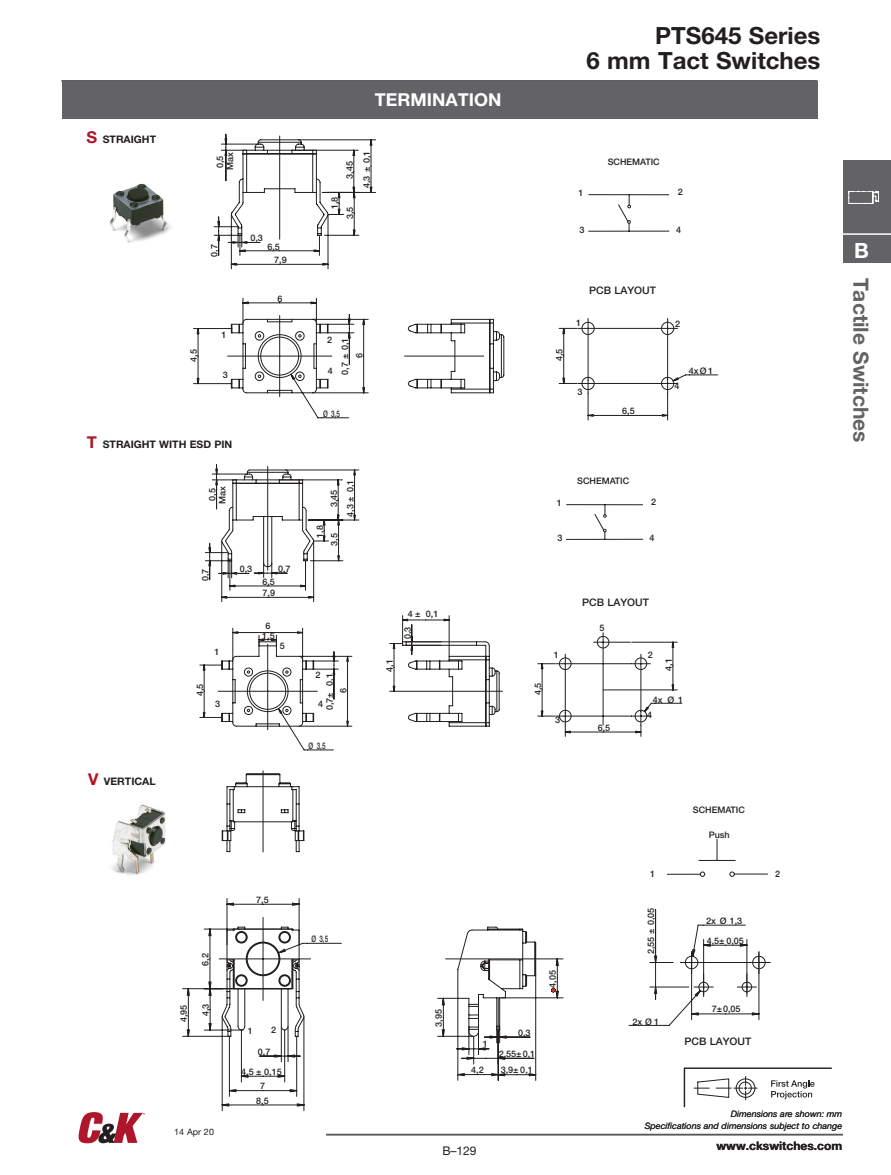
<style>
.page{position:relative;width:891px;height:1175px;background:#fff}
.page>*{position:absolute;margin:0;border:0;box-sizing:border-box;transform-origin:0 0}
.Page_head_right{font:700 23.7px "Helvetica Neue LT Std";color:#231f20}
.t1{font:700 21px "Helvetica Neue LT Std";color:#636366}
.t2{font:700 21px "Helvetica Neue LT Std";color:#fff}
.Category_head_-_wht{font:700 17.85px "Helvetica Neue LT Std";color:#fff}
.t3{font:12px "Helvetica Neue LT Std";color:#231f20}
.footer-url{font:700 11.85px "Helvetica Neue LT Std";color:#231f20}
.t4{font:700 10.35px "Helvetica Neue LT Std";color:#231f20}
.t5{font:500 10.35px "Helvetica Neue LT Std";color:#231f20}
.t6{font:500 9px/10.2px "Helvetica Neue";color:#231f20;text-align:center}
.t7{font:500 9px "Helvetica Neue";color:#231f20;scale:.7 1}
.footer-dim{font:italic 8.85px/11.9px "Helvetica Neue LT Std";color:#231f20;text-align:right}
.Footnote_-_blk{font:8.85px "Helvetica Neue LT Std";color:#231f20}
.s1{font-size:16.35px;color:#ae172b}
</style>
<div class="page">
<hr style="left:61px;top:80px;width:756px;height:2px;background:#231f20">
<div style="left:843px;top:160px;width:48px;height:102px;background:#636366"></div>
<svg style="left:849px;top:191px;width:30px;height:13px"></svg>
<hr style="left:821px;top:233px;width:70px;height:2px;background:#fff">
<svg style="left:199px;top:464px;width:443px;height:287px"></svg>
<svg style="left:221px;top:469px;width:462px;height:264px"></svg>
<svg style="left:222px;top:469px;width:425px;height:258px"></svg>
<svg style="left:556px;top:632px;width:94px;height:93px"></svg>
<svg style="left:218px;top:644px;width:99px;height:86px"></svg>
<svg style="left:267px;top:466px;width:1px;height:104px"></svg>
<svg style="left:399px;top:691px;width:104px;height:1px"></svg>
<div style="left:62px;top:81px;width:756px;height:38px;background:#636366"></div>
<hr style="left:326px;top:1133px;width:517px;height:2px;background:#57585a">
<svg style="left:79px;top:1112px;width:66px;height:31px"></svg>
<img style="left:109px;top:183px;width:62px;height:60px">
<img style="left:111px;top:804px;width:55px;height:71px">
<svg style="left:760px;top:1067px;width:72px;height:33px"></svg>
<svg style="left:182px;top:928px;width:578px;height:183px"></svg>
<svg style="left:222px;top:773px;width:544px;height:264px"></svg>
<svg style="left:219px;top:917px;width:92px;height:83px"></svg>
<svg style="left:446px;top:958px;width:93px;height:1px"></svg>
<svg style="left:263px;top:771px;width:1px;height:81px"></svg>
<svg style="left:681px;top:951px;width:89px;height:45px"></svg>
<svg style="left:193px;top:134px;width:525px;height:286px"></svg>
<svg style="left:231px;top:139px;width:443px;height:254px"></svg>
<svg style="left:578px;top:318px;width:100px;height:75px"></svg>
<svg style="left:228px;top:315px;width:104px;height:81px"></svg>
<svg style="left:279px;top:136px;width:1px;height:103px"></svg>
<svg style="left:405px;top:356px;width:79px;height:1px"></svg>
<p class="t4" style="left:87px;top:133px;width:71px"><span class="s1">S</span> STRAIGHT</p>
<p class="Category_head_-_wht" style="left:375px;top:89px;width:128px">TERMINATION</p>
<p class="t6" style="left:189px;top:361px;width:14px;rotate:-90deg">4,5</p>
<p class="t6" style="left:215px;top:170px;width:19px;text-align:left;rotate:-90deg">0,5<br>Max</p>
<p class="t6" style="left:341px;top:188px;width:39px;line-height:17.2px;rotate:-90deg">3,45<br>4,3 ± 0,1</p>
<p class="t6" style="left:209px;top:256px;width:14px;rotate:-90deg">0,7</p>
<p class="t6" style="left:222px;top:329px;width:7px">1</p>
<p class="t6" style="left:223px;top:370px;width:7px">3</p>
<p class="t6" style="left:250px;top:233px;width:14px">0,3</p>
<p class="t6" style="left:267px;top:241px;width:14px">6,5</p>
<p class="t6" style="left:274px;top:255px;width:14px">7,9</p>
<p class="t6" style="left:277px;top:293px;width:7px">6</p>
<p class="t6" style="left:330px;top:209px;width:14px;rotate:-90deg">1,8</p>
<p class="t6" style="left:345px;top:219px;width:14px;rotate:-90deg">3,5</p>
<p class="t6" style="left:327px;top:335px;width:7px">2</p>
<p class="t6" style="left:328px;top:366px;width:7px">4</p>
<p class="t6" style="left:340px;top:375px;width:39px;rotate:-90deg">0,7 ± 0,1</p>
<p class="t6" style="left:354px;top:358px;width:7px;rotate:-90deg">6</p>
<p class="t7" style="left:323px;top:408px;width:26px">Ø 3,5</p>
<p class="t4" style="left:87px;top:438px;width:147px"><span class="s1">T</span> STRAIGHT WITH ESD PIN</p>
<p class="t6" style="left:207px;top:504px;width:19px;rotate:-90deg">0,5<br>Max</p>
<p class="t6" style="left:326px;top:517px;width:38px;line-height:16.4px;rotate:-90deg">3,45<br>4,3 ± 0,1</p>
<p class="t4" style="left:88px;top:774px;width:69px"><span class="s1">V</span> VERTICAL</p>
<p class="t6" style="left:200px;top:581px;width:14px;rotate:-90deg">0,7</p>
<p class="t6" style="left:215px;top:646px;width:7px">1</p>
<p class="t6" style="left:240px;top:564px;width:14px">0,3</p>
<p class="t6" style="left:278px;top:563px;width:14px">0,7</p>
<p class="t6" style="left:262px;top:576px;width:14px">6,5</p>
<p class="t6" style="left:263px;top:588px;width:14px">7,9</p>
<p class="t6" style="left:266px;top:620px;width:7px">6</p>
<p class="t6" style="left:262px;top:630px;width:14px">1,5</p>
<p class="t6" style="left:280px;top:640px;width:7px">5</p>
<p class="t6" style="left:315px;top:538px;width:14px;rotate:-90deg">1,8</p>
<p class="t6" style="left:329px;top:545px;width:14px;rotate:-90deg">3,5</p>
<p class="t6" style="left:195px;top:696px;width:14px;rotate:-90deg">4,5</p>
<p class="t6" style="left:315px;top:670px;width:7px">2</p>
<p class="t6" style="left:324px;top:710px;width:38px;rotate:-90deg">0,7± 0,1</p>
<p class="t6" style="left:338px;top:693px;width:7px;rotate:-90deg">6</p>
<p class="t6" style="left:215px;top:699px;width:7px">3</p>
<p class="t6" style="left:318px;top:698px;width:7px">4</p>
<p class="t7" style="left:308px;top:740px;width:26px">Ø 3,5</p>
<p class="t6" style="left:385px;top:672px;width:14px;rotate:-90deg">4,1</p>
<p class="t6" style="left:408px;top:608px;width:32px">4 ± 0,1</p>
<p class="t6" style="left:402px;top:639px;width:14px;rotate:-90deg">0,3</p>
<p class="Page_head_right" style="left:655px;top:21px;width:167px">PTS645 Series</p>
<p class="Page_head_right" style="left:586px;top:46px;width:236px">6 mm Tact Switches</p>
<p class="t6" style="left:608px;top:157px;width:54px">SCHEMATIC</p>
<p class="t6" style="left:578px;top:187px;width:7px">1</p>
<p class="t6" style="left:678px;top:187px;width:7px">2</p>
<p class="t6" style="left:579px;top:224px;width:7px">3</p>
<p class="t6" style="left:676px;top:224px;width:7px">4</p>
<p class="t6" style="left:554px;top:361px;width:14px;rotate:-90deg">4,5</p>
<p class="t6" style="left:576px;top:318px;width:7px">1</p>
<p class="t5" style="left:589px;top:284px;width:68px">PCB LAYOUT</p>
<p class="t6" style="left:577px;top:387px;width:7px">3</p>
<p class="t6" style="left:622px;top:406px;width:14px">6,5</p>
<p class="t6" style="left:675px;top:318px;width:7px">2</p>
<p class="t6" style="left:674px;top:381px;width:7px">4</p>
<p class="t6" style="left:689px;top:366px;width:26px">4xØ1</p>
<p class="t6" style="left:577px;top:475px;width:54px">SCHEMATIC</p>
<p class="t6" style="left:557px;top:497px;width:7px">1</p>
<p class="t6" style="left:651px;top:497px;width:7px">2</p>
<p class="t6" style="left:558px;top:532px;width:7px">3</p>
<p class="t6" style="left:650px;top:532px;width:7px">4</p>
<p class="t6" style="left:533px;top:695px;width:14px;rotate:-90deg">4,5</p>
<p class="t6" style="left:554px;top:649px;width:7px">1</p>
<p class="t6" style="left:555px;top:715px;width:7px">3</p>
<p class="t5" style="left:582px;top:596px;width:68px">PCB LAYOUT</p>
<p class="t6" style="left:600px;top:623px;width:7px">5</p>
<p class="t6" style="left:598px;top:722px;width:14px">6,5</p>
<p class="t6" style="left:648px;top:649px;width:7px">2</p>
<p class="t6" style="left:663px;top:670px;width:14px;rotate:-90deg">4,1</p>
<p class="t6" style="left:653px;top:694px;width:32px">4x Ø1</p>
<p class="t6" style="left:647px;top:709px;width:7px">4</p>
<p class="t6" style="left:693px;top:805px;width:54px">SCHEMATIC</p>
<p class="t6" style="left:709px;top:829px;width:23px">Push</p>
<h2 class="t2" style="left:854px;top:237px;width:16px">B</h2>
<h2 class="t1" style="left:874px;top:277px;width:167px;rotate:90deg">Tactile Switches</h2>
<p class="t6" style="left:200px;top:965px;width:14px;rotate:-90deg">6,2</p>
<p class="t6" style="left:256px;top:894px;width:14px">7,5</p>
<p class="t7" style="left:312px;top:933px;width:25px">Ø 3,5</p>
<p class="t6" style="left:200px;top:1016px;width:14px;rotate:-90deg">4,3</p>
<p class="t6" style="left:179px;top:1022px;width:19px;rotate:-90deg">4,95</p>
<p class="t6" style="left:434px;top:1026px;width:19px;rotate:-90deg">3,95</p>
<p class="t6" style="left:248px;top:1025px;width:7px">1</p>
<p class="t6" style="left:271px;top:1024px;width:7px">2</p>
<p class="t6" style="left:258px;top:1046px;width:14px">0,7</p>
<p class="t6" style="left:260px;top:1080px;width:7px">7</p>
<p class="t6" style="left:241px;top:1066px;width:42px">4,5 ± 0,15</p>
<p class="Footnote_-_blk" style="left:174px;top:1126px;width:41px">14 Apr 20</p>
<p class="t6" style="left:256px;top:1095px;width:14px">8,5</p>
<p class="t6" style="left:483px;top:1039px;width:7px">1</p>
<p class="t6" style="left:471px;top:1064px;width:14px">4,2</p>
<p class="t3" style="left:442px;top:1143px;width:36px">B–129</p>
<p class="t6" style="left:518px;top:1027px;width:14px">0,3</p>
<p class="t6" style="left:499px;top:1048px;width:38px">2,55±0,1</p>
<p class="t6" style="left:501px;top:1064px;width:34px">3,9± 0,1</p>
<p class="t6" style="left:547px;top:988px;width:19px;rotate:-90deg">4,05</p>
<p class="t6" style="left:650px;top:868px;width:7px">1</p>
<p class="t6" style="left:775px;top:868px;width:7px">2</p>
<p class="t6" style="left:646px;top:954px;width:48px;rotate:-90deg">2,55 ± 0,05</p>
<p class="t6" style="left:632px;top:1016px;width:28px">2xØ1</p>
<p class="t6" style="left:706px;top:915px;width:37px">2x Ø 1,3</p>
<p class="t6" style="left:707px;top:935px;width:39px">4,5± 0,05</p>
<p class="t6" style="left:712px;top:1004px;width:30px">7±0,05</p>
<p class="t5" style="left:685px;top:1035px;width:68px">PCB LAYOUT</p>
<p class="footer-dim" style="left:645px;top:1107px;width:199px">Dimensions are shown: mm<br>Specifications and dimensions subject to change</p>
<p class="footer-url" style="left:717px;top:1138px;width:127px">www.ckswitches.com</p>
</div>
